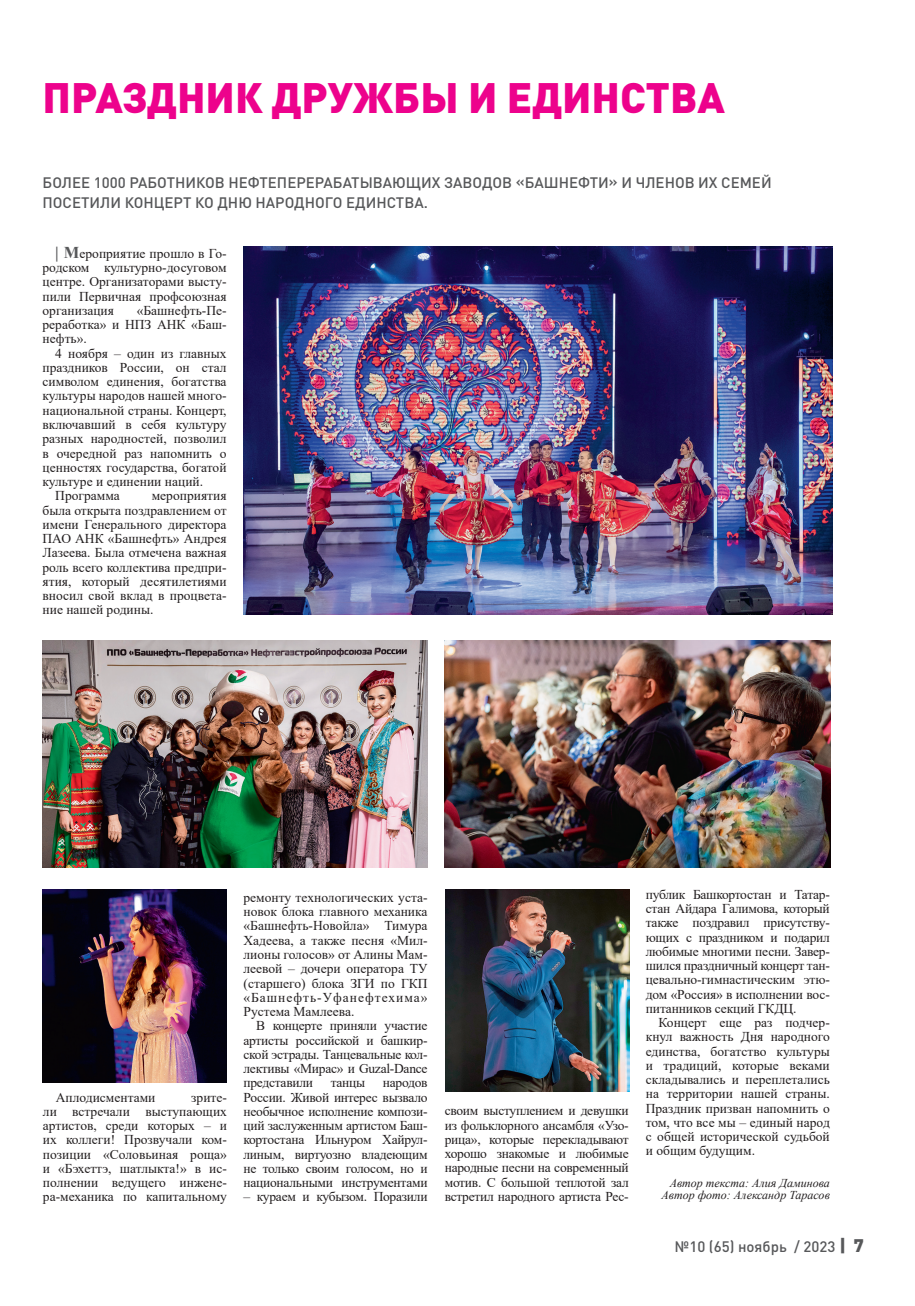
<style>
.page{position:relative;width:915px;height:1306px;background:#fff}
.page>*{position:absolute;margin:0;border:0;box-sizing:border-box;transform-origin:0 0}
.ЗАГОЛОВОК{font:900 42px "DIN Pro";color:#ed028c}
._1_абзац{font:500 15px/19.5px "DIN Pro";color:#57585a}
.текст{font:13.5px/14.2px "Times New Roman";color:#231f20;text-align:justify}
.текст-2{font:13.5px "Times New Roman";letter-spacing:-.02em;color:#231f20}
.Авторы{font:italic 12px "Times New Roman";color:#231f20}
.s1{font-weight:700;font-size:16.5px;color:#57585a}
.s2{font-weight:900;font-size:18px}
</style>
<div class="page">
<img style="left:243px;top:247px;width:589px;height:367px">
<img style="left:43px;top:641px;width:384px;height:226px">
<img style="left:445px;top:889px;width:184px;height:202px">
<img style="left:42px;top:889px;width:184px;height:193px">
<img style="left:444px;top:641px;width:386px;height:226px">
<p class="ЗАГОЛОВОК" style="left:43px;top:69px;width:683px">ПРАЗДНИК ДРУЖБЫ И ЕДИНСТВА</p>
<p class="_1_абзац" style="left:43px;top:172px;width:730px">БОЛЕЕ 1000 РАБОТНИКОВ НЕФТЕПЕРЕРАБАТЫВАЮЩИХ ЗАВОДОВ «БАШНЕФТИ» И ЧЛЕНОВ ИХ СЕМЕЙ<br>ПОСЕТИЛИ КОНЦЕРТ КО ДНЮ НАРОДНОГО ЕДИНСТВА.</p>
<p class="текст" style="left:43px;top:246px;width:185px;text-indent:13px"><span class="s1">| М</span>ероприятие прошло в Го&shy;родском культурно-досуговом центре. Организаторами высту&shy;пили Первичная профсоюзная организация</p>
<p class="текст" style="left:43px;top:303px;width:185px;text-indent:94px">«Башнефть-Пе&shy;реработка» и НПЗ АНК «Баш&shy;нефть».</p>
<p class="текст" style="left:43px;top:345px;width:185px;text-indent:13px">4 ноября – один из главных праздников России, он стал символом единения, богатства культуры народов нашей много&shy;национальной страны. Концерт, включавший в себя культуру разных народностей, позволил в очередной раз напомнить о ценностях государства, богатой культуре и единении наций.</p>
<p class="текст" style="left:55px;top:488px;width:66px">Программа</p>
<p class="текст" style="left:43px;top:488px;width:185px;text-indent:109px">мероприятия была открыта поздравлением от имени Генерального директора ПАО АНК «Башнефть» Андрея Лазеева. Была отмечена важная роль всего коллектива предпри&shy;ятия, который десятилетиями вносил свой вклад в процвета&shy;ние нашей родины.</p>
<p class="текст" style="left:56px;top:1089px;width:101px">Аплодисментами</p>
<p class="текст" style="left:43px;top:1089px;width:185px;text-indent:148px">зрите&shy;ли встречали выступающих артистов, среди которых – и их коллеги! Прозвучали ком&shy;позиции «Соловьиная роща» и «Бэхеттэ, шатлыкта!» в ис&shy;полнении ведущего инжене&shy;ра-механика по капитальному</p>
<p class="текст" style="left:243px;top:889px;width:185px">ремонту технологических уста&shy;новок блока главного механика «Башнефть-Новойла» Тимура Хадеева, а также песня «Мил&shy;лионы голосов» от Алины Мам&shy;леевой – дочери оператора ТУ (старшего) блока ЗГИ по ГКП «Башнефть-Уфанефтехима» Рустема Мамлеева.</p>
<p class="текст" style="left:243px;top:1018px;width:185px;text-indent:13px">В концерте приняли участие артисты российской и башкир&shy;ской эстрады. Танцевальные кол&shy;лективы «Мирас» и Guzal-Dance представили</p>
<p class="текст" style="left:243px;top:1075px;width:185px;text-indent:139px">народов России. Живой интерес вызвало необычное исполнение компози&shy;ций заслуженным артистом Баш&shy;кортостана Ильнуром Хайрул&shy;линым, виртуозно владеющим не только своим голосом, но и национальными инструментами</p>
<p class="текст-2" style="left:243px;top:1187px;width:185px">– кураем и кубызом. Поразили</p>
<p class="текст" style="left:330px;top:1075px;width:36px">танцы</p>
<p class="текст" style="left:444px;top:1103px;width:185px">своим выступлением и девушки из фольклорного ансамбля «Узо&shy;рица», которые перекладывают хорошо знакомые и любимые народные песни на современный мотив. С большой теплотой зал встретил народного артиста Рес-</p>
<p class="текст" style="left:645px;top:886px;width:185px">публик Башкортостан и Татар&shy;стан Айдара Галимова, который также поздравил присутству&shy;ющих с праздником и подарил любимые многими песни. Завер&shy;шился праздничный концерт тан&shy;цевально-гимнастическим этю&shy;дом «Россия» в исполнении вос&shy;питанников секций ГКДЦ.</p>
<p class="текст" style="left:645px;top:1015px;width:185px;text-indent:13px">Концерт еще раз подчер&shy;кнул важность Дня народного единства, богатство культуры и традиций, которые веками складывались и переплетались на территории нашей страны.<br>Праздник призван напомнить о том, что все мы – единый народ с общей исторической судьбой и общим будущим.</p>
<p class="Авторы" style="left:669px;top:1174px;width:162px">Автор текста: Алия Даминова</p>
<p class="Авторы" style="left:661px;top:1186px;width:170px">Автор фото: Александр Тарасов</p>
<p class="_1_абзац" style="left:674px;top:1235px;width:190px">№10 (65) ноябрь / 2023 <span class="s2">| 7</span></p>
</div>
